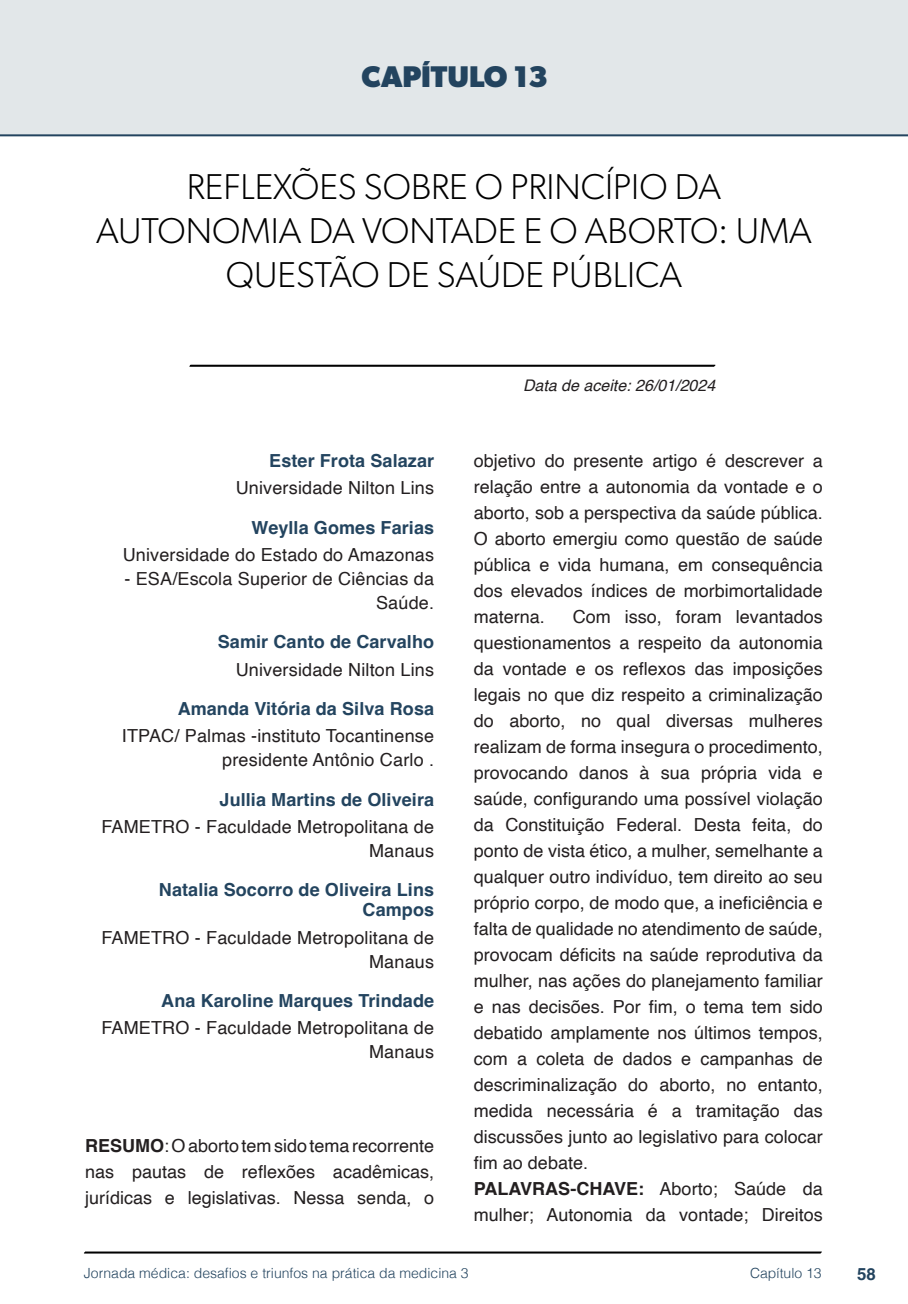
<style>
.page{position:relative;width:908px;height:1304px;background:#fff}
.page>*{position:absolute;margin:0;border:0;box-sizing:border-box;transform-origin:0 0}
.t1{font:300 36px/44px "Gibson";color:#000;text-align:center}
.t2{font:700 30px "Gibson";color:#23445f}
.t3{font:18px/26px "Helvetica";color:#231f20;text-align:right}
.t4{font:700 18px/20px "Helvetica";letter-spacing:.005em;color:#23445f;text-align:right}
.t5{font:700 16.8px "Helvetica";color:#23445f}
.t6{font:italic 16px "Helvetica";color:#231f20}
.t7{font:300 14px "Helvetica";color:#23445f}
.s1{font-weight:700}
</style>
<div class="page">
<svg style="left:84px;top:1251px;width:737px;height:3px"></svg>
<svg style="left:189px;top:364px;width:526px;height:3px"></svg>
<div style="left:0;top:0;width:907px;height:136px;background:#e2e7e9"></div>
<div style="left:44px;top:72px;width:68px;height:61px;background:#e2e7e9"></div>
<h2 class="t2" style="left:361px;top:58px;width:188px">CAPÍTULO 13</h2>
<h1 class="t1" style="left:96px;top:164px;width:717px">REFLEXÕES SOBRE O PRINCÍPIO DA<br>AUTONOMIA DA VONTADE E O ABORTO: UMA<br>QUESTÃO DE SAÚDE PÚBLICA</h1>
<p class="t4" style="left:269px;top:453px;width:166px">Ester Frota Salazar</p>
<p class="t3" style="left:235px;top:476px;width:200px">Universidade Nilton Lins</p>
<p class="t4" style="left:251px;top:519px;width:184px">Weylla Gomes Farias</p>
<p class="t3" style="left:123px;top:542px;width:313px">Universidade do Estado do Amazonas</p>
<p class="t3" style="left:124px;top:567px;width:311px;line-height:24px">- ESA/Escola Superior de Ciências da<br>Saúde.</p>
<p class="t4" style="left:218px;top:634px;width:218px">Samir Canto de Carvalho</p>
<p class="t3" style="left:235px;top:657px;width:200px">Universidade Nilton Lins</p>
<p class="t4" style="left:177px;top:701px;width:258px">Amanda Vitória da Silva Rosa</p>
<p class="t3" style="left:122px;top:725px;width:313px;line-height:24px">ITPAC/ Palmas -instituto Tocantinense presidente Antônio Carlo .</p>
<p class="t4" style="left:219px;top:791px;width:216px">Jullia Martins de Oliveira</p>
<p class="t3" style="left:101px;top:815px;width:334px;line-height:24px">FAMETRO - Faculdade Metropolitana de<br>Manaus</p>
<p class="t4" style="left:159px;top:882px;width:276px">Natalia Socorro de Oliveira Lins<br>Campos</p>
<p class="t3" style="left:101px;top:926px;width:334px;line-height:24px">FAMETRO - Faculdade Metropolitana de<br>Manaus</p>
<p class="t4" style="left:161px;top:993px;width:274px">Ana Karoline Marques Trindade</p>
<p class="t3" style="left:101px;top:1017px;width:334px;line-height:24px">FAMETRO - Faculdade Metropolitana de<br>Manaus</p>
<p class="t3" style="left:85px;top:1134px;width:350px;text-align:justify"><span class="s1">RESUMO</span>: O aborto tem sido tema recorrente nas pautas de reflexões acadêmicas, jurídicas e legislativas. Nessa senda, o</p>
<p class="t6" style="left:523px;top:373px;width:194px">Data de aceite: 26/01/2024</p>
<p class="t3" style="left:473px;top:448px;width:350px;text-align:justify">objetivo do presente artigo é descrever a relação entre a autonomia da vontade e o aborto, sob a perspectiva da saúde pública.<br>O aborto emergiu como questão de saúde pública e vida humana, em consequência dos elevados índices de morbimortalidade materna.</p>
<p class="t3" style="left:473px;top:604px;width:350px;text-align:left;text-indent:99px">Com isso, foram levantados questionamentos a respeito da autonomia da vontade e os reflexos das imposições legais no que diz respeito a criminalização do aborto, no qual diversas mulheres realizam de forma insegura o procedimento, provocando danos à sua própria vida e saúde, configurando uma possível violação da Constituição Federal. Desta feita, do ponto de vista ético, a mulher, semelhante a qualquer outro indivíduo, tem direito ao seu próprio corpo, de modo que, a ineficiência e falta de qualidade no atendimento de saúde, provocam déficits na saúde reprodutiva da mulher, nas ações do planejamento familiar e nas decisões. Por fim, o tema tem sido debatido amplamente nos últimos tempos, com a coleta de dados e campanhas de descriminalização do aborto, no entanto, medida necessária é a tramitação das discussões junto ao legislativo para colocar fim ao debate.<br><span class="s1">PALAVRAS-CHAVE:</span> Aborto; Saúde da mulher; Autonomia da vontade; Direitos</p>
<p class="t7" style="left:84px;top:1261px;width:386px">Jornada médica: desafios e triunfos na prática da medicina 3</p>
<p class="t7" style="left:749px;top:1261px;width:73px">Capítulo 13</p>
<p class="t5" style="left:856px;top:1264px;width:20px">58</p>
</div>
